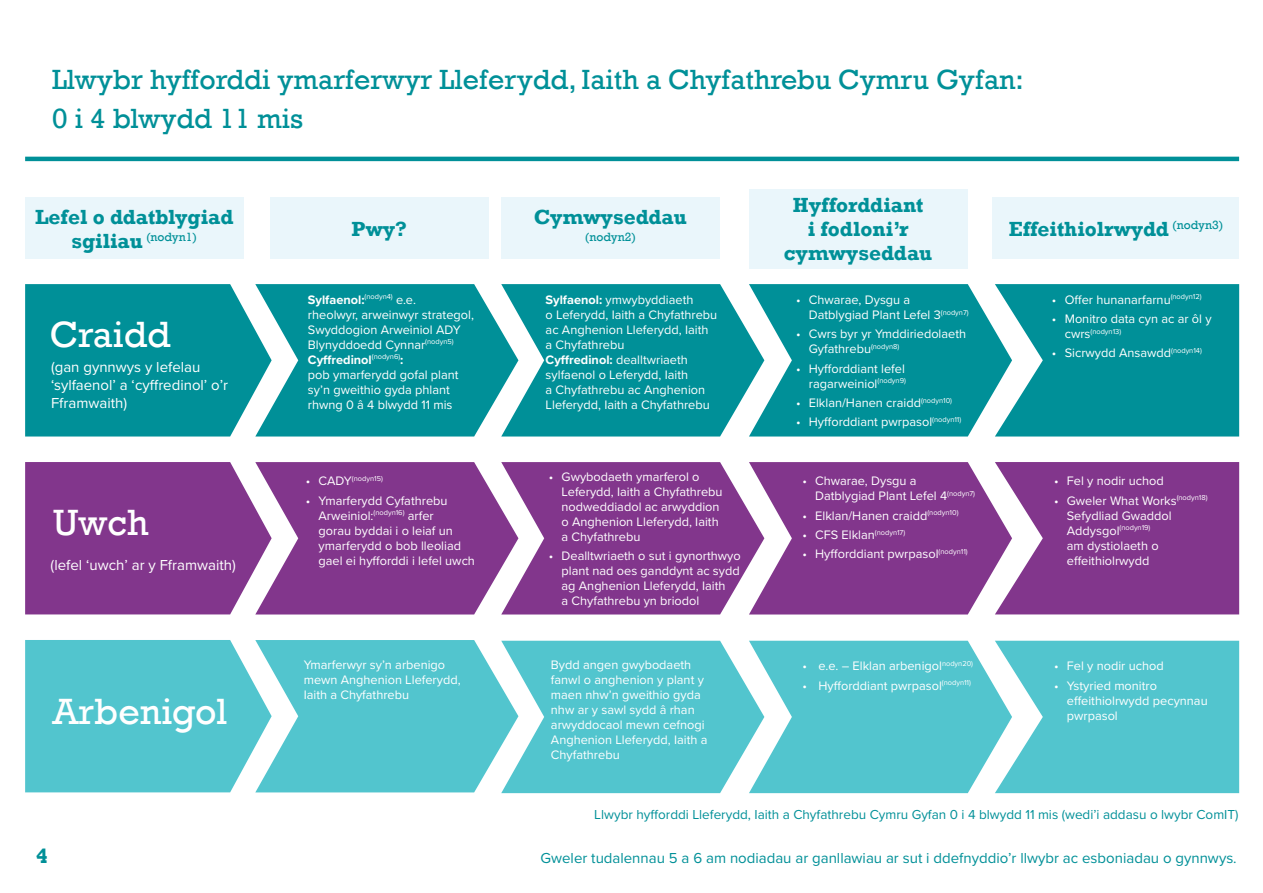
<style>
.page{position:relative;width:1263px;height:893px;background:#fff}
.page>*{position:absolute;margin:0;border:0;box-sizing:border-box;transform-origin:0 0}
.H1_Main_Cover_title{font:37.5px "Rockwell";color:#fff}
.H2_title_chart{font:28.5px/39px "Rockwell";color:#009098}
.Arrow_titles{font:700 21px/24px "Rockwell";color:#009098;text-align:center}
.p_footnote{font:15px "Proxima Nova";color:#009098}
.P_Small_text{font:15px/18px "Proxima Nova";color:#fff}
.p_credit_for_image{font:13.5px "Proxima Nova";color:#009098}
.p_Arrow_bullet{font:12.75px/15px "Proxima Nova";color:#fff}
.p_Arrow_text{font:12.75px/15px "Proxima Nova";color:#fff}
.p_White_arrow_bullet{font:12.75px/15px "Proxima Nova";color:#fff}
.Arrow_titles-2{font:12.3px "Rockwell";color:#009098}
.p_Arrow_bullet-2{font:7.5px "Proxima Nova";color:#fff}
.s1{font-weight:700;font-size:21px}
.s2{font-weight:700}
.s3{font-size:12.75px}
</style>
<div class="page">
<div style="left:25px;top:197px;width:218px;height:62px;background:#eaf6fb"></div>
<div style="left:270px;top:197px;width:218px;height:62px;background:#eaf6fb"></div>
<div style="left:501px;top:197px;width:218px;height:62px;background:#eaf6fb"></div>
<div style="left:749px;top:189px;width:218px;height:79px;background:#eaf6fb"></div>
<div style="left:993px;top:197px;width:246px;height:62px;background:#eaf6fb"></div>
<svg style="left:25px;top:462px;width:1214px;height:152px;background:#8d4896"></svg>
<svg style="left:25px;top:284px;width:1214px;height:152px;background:#179aa1"></svg>
<svg style="left:25px;top:640px;width:1214px;height:153px;background:#62cad2"></svg>
<hr style="left:25px;top:157px;width:1214px;height:4px;background:#009098">
<h2 class="H2_title_chart" style="left:52px;top:60px;width:973px">Llwybr hyfforddi ymarferwyr Lleferydd, Iaith a Chyfathrebu Cymru Gyfan:<br>0 i 4 blwydd 11 mis</h2>
<p class="Arrow_titles" style="left:35px;top:204px;width:200px">Lefel o ddatblygiad</p>
<p class="Arrow_titles-2" style="left:71px;top:229px;width:127px"><span class="s1">sgiliau</span> (nodyn1)</p>
<h1 class="H1_Main_Cover_title" style="left:50px;top:312px;width:122px">Craidd</h1>
<p class="P_Small_text" style="left:51px;top:357px;width:179px">(gan gynnwys y lefelau ‘sylfaenol’ a ‘cyffredinol’ o’r<br>Fframwaith)</p>
<h1 class="H1_Main_Cover_title" style="left:53px;top:501px;width:97px">Uwch</h1>
<p class="P_Small_text" style="left:51px;top:555px;width:187px">(lefel ‘uwch’ ar y Fframwaith)</p>
<h1 class="H1_Main_Cover_title" style="left:52px;top:690px;width:177px">Arbenigol</h1>
<p class="Arrow_titles" style="left:352px;top:216px;width:57px">Pwy?</p>
<p class="p_Arrow_text" style="left:308px;top:291px;width:167px"><span class="s2">Sylfaenol:</span><sup>(nodyn4)</sup> e.e.<br>rheolwyr, arweinwyr strategol,<br>Swyddogion Arweiniol ADY<br>Blynyddoedd Cynnar<sup>(nodyn5)</sup></p>
<p class="p_Arrow_text" style="left:308px;top:351px;width:152px"><span class="s2">Cyffredinol</span><sup>(nodyn6)</sup><span class="s2">:<br></span>pob ymarferydd gofal plant sy’n gweithio gyda phlant rhwng 0 â 4 blwydd 11 mis</p>
<p class="p_Arrow_bullet-2" style="left:306px;top:473px;width:79px"><span class="s3">• CADY</span>(nodyn15)</p>
<p class="p_Arrow_bullet" style="left:319px;top:492px;width:158px;text-indent:-13px">• Ymarferydd Cyfathrebu<br>Arweiniol:<sup>(nodyn16)</sup> arfer<br>gorau byddai i o leiaf un ymarferydd o bob lleoliad gael ei hyfforddi i lefel uwch</p>
<p class="Arrow_titles" style="left:534px;top:204px;width:155px">Cymwyseddau</p>
<p class="Arrow_titles-2" style="left:585px;top:229px;width:53px">(nodyn2)</p>
<p class="p_Arrow_text" style="left:546px;top:291px;width:173px"><span class="s2">Sylfaenol:</span> ymwybyddiaeth<br>o Leferydd, Iaith a Chyfathrebu ac Anghenion Lleferydd, Iaith a Chyfathrebu</p>
<p class="p_Arrow_text" style="left:546px;top:351px;width:166px"><span class="s2">Cyffredinol:</span> dealltwriaeth sylfaenol o Leferydd, Iaith<br>a Chyfathrebu ac Anghenion<br>Lleferydd, Iaith a Chyfathrebu</p>
<p class="p_Arrow_bullet" style="left:562px;top:469px;width:163px;text-indent:-13px">• Gwybodaeth ymarferol o<br>Leferydd, Iaith a Chyfathrebu nodweddiadol ac arwyddion o Anghenion Lleferydd, Iaith a Chyfathrebu</p>
<p class="p_Arrow_bullet" style="left:562px;top:548px;width:181px;text-indent:-13px">• Dealltwriaeth o sut i gynorthwyo plant nad oes ganddynt ac sydd ag Anghenion Lleferydd, Iaith<br>a Chyfathrebu yn briodol</p>
<p class="Arrow_titles" style="left:784px;top:193px;width:150px">Hyfforddiant<br>i fodloni’r cymwyseddau</p>
<p class="p_Arrow_bullet" style="left:809px;top:292px;width:161px;text-indent:-13px">• Chwarae, Dysgu a<br>Datblygiad Plant Lefel 3<sup>(nodyn7)</sup></p>
<p class="p_Arrow_bullet" style="left:809px;top:326px;width:159px;text-indent:-13px">• Cwrs byr yr Ymddiriedolaeth<br>Gyfathrebu<sup>(nodyn8)</sup></p>
<p class="p_Arrow_bullet" style="left:796px;top:360px;width:111px;text-align:right">• Hyfforddiant lefel ragarweiniol<sup>(nodyn9)</sup></p>
<p class="p_Arrow_bullet" style="left:796px;top:394px;width:158px">• Elklan/Hanen craidd<sup>(nodyn10)</sup></p>
<p class="p_Arrow_bullet" style="left:796px;top:414px;width:167px">• Hyfforddiant pwrpasol<sup>(nodyn11)</sup></p>
<p class="p_Arrow_bullet" style="left:815px;top:473px;width:161px;text-indent:-13px">• Chwarae, Dysgu a<br>Datblygiad Plant Lefel 4<sup>(nodyn7)</sup></p>
<p class="p_Arrow_bullet" style="left:802px;top:507px;width:158px">• Elklan/Hanen craidd<sup>(nodyn10)</sup></p>
<p class="p_Arrow_bullet" style="left:802px;top:526px;width:104px">• CFS Elklan<sup>(nodyn17)</sup></p>
<p class="p_Arrow_bullet" style="left:802px;top:546px;width:167px">• Hyfforddiant pwrpasol<sup>(nodyn11)</sup></p>
<p class="p_Arrow_text" style="left:304px;top:657px;width:158px">Ymarferwyr sy’n arbenigo mewn Anghenion Lleferydd,<br>Iaith a Chyfathrebu</p>
<p class="p_Arrow_text" style="left:551px;top:657px;width:158px">Bydd angen gwybodaeth fanwl o anghenion y plant y maen nhw’n gweithio gyda nhw ar y sawl sydd â rhan arwyddocaol mewn cefnogi<br>Anghenion Lleferydd, Iaith a<br>Chyfathrebu</p>
<p class="p_White_arrow_bullet" style="left:802px;top:658px;width:172px">• e.e. – Elklan arbenigol<sup>nodyn20)</sup></p>
<p class="p_White_arrow_bullet" style="left:802px;top:677px;width:170px">• Hyfforddiant pwrpasol<sup>(nodyn11)</sup></p>
<p class="Arrow_titles" style="left:1009px;top:217px;width:216px">Effeithiolrwydd <sup>(nodyn3)</sup></p>
<p class="p_Arrow_bullet" style="left:1052px;top:291px;width:151px">• Offer hunanarfarnu<sup>(nodyn12)</sup></p>
<p class="p_Arrow_bullet" style="left:1052px;top:311px;width:161px">• Monitro data cyn ac ar ôl y</p>
<p class="p_Arrow_bullet-2" style="left:1065px;top:326px;width:58px"><span class="s3">cwrs</span>(nodyn13)</p>
<p class="p_Arrow_bullet" style="left:1052px;top:345px;width:151px">• Sicrwydd Ansawdd<sup>(nodyn14)</sup></p>
<p class="p_Arrow_bullet" style="left:1054px;top:473px;width:111px">• Fel y nodir uchod</p>
<p class="p_Arrow_bullet" style="left:1067px;top:492px;width:142px;text-indent:-13px">• Gweler What Works<sup>(nodyn18)<br></sup>Sefydliad Gwaddol</p>
<p class="p_Arrow_bullet-2" style="left:1067px;top:522px;width:85px"><span class="s3">Addysgol</span>(nodyn19)</p>
<p class="p_Arrow_bullet" style="left:1067px;top:537px;width:93px">am dystiolaeth o effeithiolrwydd</p>
<p class="p_Arrow_bullet" style="left:1054px;top:658px;width:111px">• Fel y nodir uchod</p>
<p class="p_White_arrow_bullet" style="left:1067px;top:677px;width:142px;text-indent:-13px">• Ystyried monitro effeithiolrwydd pecynnau pwrpasol</p>
<p class="p_credit_for_image" style="left:594px;top:804px;width:646px">Llwybr hyfforddi Lleferydd, Iaith a Chyfathrebu Cymru Gyfan 0 i 4 blwydd 11 mis (wedi’i addasu o lwybr ComIT)</p>
<h3 class="Arrow_titles" style="left:36px;top:844px;width:13px">4</h3>
<p class="p_footnote" style="left:540px;top:847px;width:698px">Gweler tudalennau 5 a 6 am nodiadau ar ganllawiau ar sut i ddefnyddio’r llwybr ac esboniadau o gynnwys.</p>
</div>
